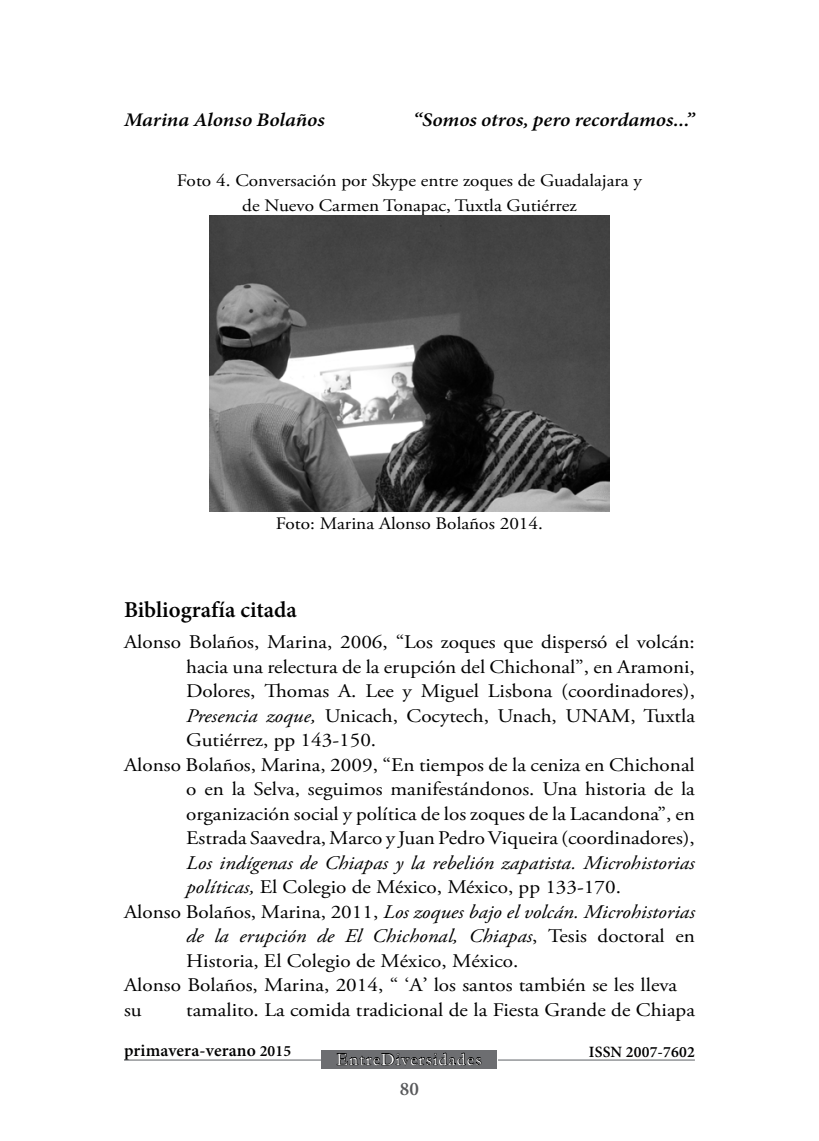
<style>
.page{position:relative;width:819px;height:1141px;background:#fff}
.page>*{position:absolute;margin:0;border:0;box-sizing:border-box;transform-origin:0 0}
.t1{font:600 22.75px "Minion Pro";color:#000}
.t2{font:19.25px "Adobe Garamond Pro";color:#000;scale:1.1 1}
.t3{font:italic 19.25px "Adobe Garamond Pro";color:#000;scale:1.1 1}
.t4{font:italic 600 19.25px "Minion Pro";letter-spacing:-.005em;color:#000;scale:1.1 1}
.t5{font:600 19.25px "Minion Pro";color:#58595b}
.t6{font:17.5px/24.5px "Adobe Garamond Pro";color:#000;text-align:center;scale:1.1 1}
.t7{font:600 17.5px "Minion Pro";letter-spacing:.005em;color:#000}
.t8{font:17.5px "Garamond";letter-spacing:.07em;color:#fff}
.t9{font:600 15.75px "Minion Pro";letter-spacing:.01em;color:#000}
.s1{font-style:italic}
.s2{font-style:normal}
.s3{font-family:"Minion Pro"}
.s4{font-size:15.75px}
</style>
<div class="page">
<div style="left:321px;top:1050px;width:176px;height:19px;background:#6d6e71"></div>
<svg style="left:336px;top:1052px;width:146px;height:14px"></svg>
<hr style="left:124px;top:1060px;width:197px;height:1px;background:#939598">
<hr style="left:498px;top:1060px;width:196px;height:1px;background:#939598">
<img style="left:209px;top:216px;width:400px;height:295px">
<p class="t4" style="left:124px;top:106px;width:184px">Marina Alonso Bolaños</p>
<p class="t4" style="left:413px;top:106px;width:257px">“Somos otros, pero recordamos...”</p>
<p class="t6" style="left:177px;top:169px;width:424px">Foto 4. Conversación por Skype entre zoques de Guadalajara y de Nuevo Carmen Tonapac, Tuxtla Gutiérrez</p>
<p class="t6" style="left:276px;top:512px;width:244px">Foto: Marina Alonso Bolaños 2014.</p>
<p class="t1" style="left:124px;top:594px;width:174px">Bibliografía citada</p>
<p class="t2" style="left:124px;top:630px;width:520px">Alonso Bolaños, Marina, 2006, “Los zoques que dispersó el volcán:</p>
<p class="t2" style="left:186px;top:655px;width:464px">hacia una relectura de la erupción del Chichonal”, en Aramoni,</p>
<p class="t2" style="left:186px;top:679px;width:464px">Dolores, Thomas A. Lee y Miguel Lisbona (coordinadores),</p>
<p class="t2" style="left:186px;top:704px;width:464px"><span class="s1">Presencia zoque,</span> Unicach, Cocytech, Unach, UNAM, Tuxtla</p>
<p class="t2" style="left:186px;top:728px;width:174px">Gutiérrez, pp 143-150.</p>
<p class="t2" style="left:124px;top:753px;width:520px">Alonso Bolaños, Marina, 2009, “En tiempos de la ceniza en Chichonal</p>
<p class="t2" style="left:186px;top:777px;width:464px">o en la Selva, seguimos manifestándonos. Una historia de la</p>
<p class="t2" style="left:186px;top:802px;width:464px">organización social y política de los zoques de la Lacandona”, en</p>
<p class="t2" style="left:186px;top:826px;width:464px">Estrada Saavedra, Marco y Juan Pedro Viqueira (coordinadores),</p>
<p class="t3" style="left:186px;top:851px;width:464px">Los indígenas de Chiapas y la rebelión zapatista. Microhistorias</p>
<p class="t2" style="left:186px;top:875px;width:397px"><span class="s1">políticas,</span> El Colegio de México, México, pp 133-170.</p>
<p class="t3" style="left:124px;top:900px;width:520px"><span class="s2">Alonso Bolaños, Marina, 2011,</span> Los zoques bajo el volcán. Microhistorias</p>
<p class="t3" style="left:186px;top:924px;width:464px">de la erupción de El Chichonal, Chiapas<span class="s2">, Tesis doctoral en</span></p>
<p class="t2" style="left:186px;top:949px;width:303px">Historia, El Colegio de México, México.</p>
<p class="t2" style="left:124px;top:973px;width:504px">Alonso Bolaños, Marina, 2014, “ ‘A<span class="s3">’</span> los santos también se les lleva</p>
<p class="t2" style="left:124px;top:998px;width:18px">su</p>
<p class="t2" style="left:186px;top:998px;width:464px">tamalito. La comida tradicional de la Fiesta Grande de Chiapa</p>
<p class="t7" style="left:124px;top:1039px;width:169px">primavera-verano <span class="s4">2015</span></p>
<p class="t9" style="left:588px;top:1041px;width:107px">ISSN 2007-7602</p>
<p class="t8" style="left:336px;top:1047px;width:147px">EntreDiversidades</p>
<p class="t5" style="left:400px;top:1076px;width:21px">80</p>
</div>
